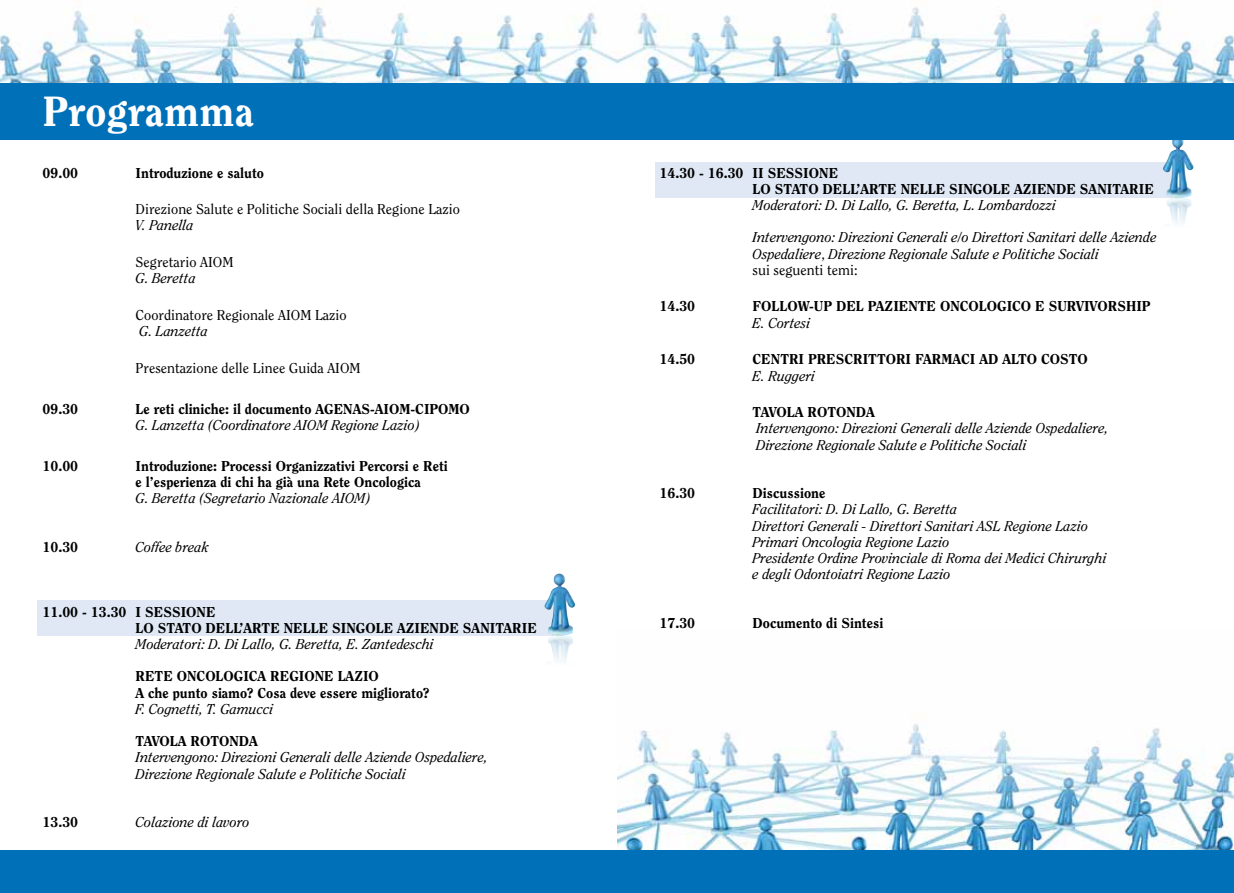
<style>
.page{position:relative;width:1234px;height:893px;background:#fff}
.page>*{position:absolute;margin:0;border:0;box-sizing:border-box;transform-origin:0 0}
.t1{font:800 42px "Clearface Std";letter-spacing:.01em;color:#fff}
.t2{font:italic 14.25px/16.2px "Clearface Std";color:#000}
.t3{font:800 14.25px/16.2px "Clearface Std";color:#000}
.t4{font:14.25px "Clearface Std";color:#000}
.s1{font-style:normal}
</style>
<div class="page">
<div style="left:655px;top:162px;width:526px;height:35px;background:#dfe8f4"></div>
<img style="left:1161px;top:139px;width:32px;height:85px">
<div style="left:37px;top:601px;width:526px;height:35px;background:#dfe8f4"></div>
<img style="left:544px;top:574px;width:31px;height:87px">
<img style="left:617px;top:724px;width:616px;height:126px">
<img style="left:0;top:7px;width:1233px;height:76px">
<div style="left:0;top:83px;width:1233px;height:56px;background:#0071b9"></div>
<div style="left:0;top:850px;width:1233px;height:43px;background:#0071b9"></div>
<h1 class="t1" style="left:43px;top:86px;width:212px">Programma</h1>
<p class="t3" style="left:43px;top:164px;width:37px">09.00</p>
<p class="t3" style="left:136px;top:164px;width:130px">Introduzione e saluto</p>
<p class="t4" style="left:136px;top:201px;width:326px">Direzione Salute e Politiche Sociali della Regione Lazio</p>
<p class="t2" style="left:136px;top:217px;width:60px">V. Panella</p>
<p class="t4" style="left:136px;top:254px;width:99px">Segretario AIOM</p>
<p class="t2" style="left:136px;top:270px;width:62px">G. Beretta</p>
<p class="t4" style="left:136px;top:306px;width:212px">Coordinatore Regionale AIOM Lazio</p>
<p class="t2" style="left:139px;top:323px;width:70px">G. Lanzetta</p>
<p class="t4" style="left:136px;top:359px;width:226px">Presentazione delle Linee Guida AIOM</p>
<p class="t3" style="left:43px;top:400px;width:37px">09.30</p>
<p class="t3" style="left:136px;top:400px;width:336px">Le reti cliniche: il documento AGENAS-AIOM-CIPOMO</p>
<p class="t2" style="left:136px;top:417px;width:285px">G. Lanzetta (Coordinatore AIOM Regione Lazio)</p>
<p class="t3" style="left:43px;top:458px;width:37px">10.00</p>
<p class="t3" style="left:136px;top:458px;width:313px">Introduzione: Processi Organizzativi Percorsi e Reti e l’esperienza di chi ha già una Rete Oncologica</p>
<p class="t2" style="left:136px;top:490px;width:236px">G. Beretta (Segretario Nazionale AIOM)</p>
<p class="t3" style="left:43px;top:539px;width:37px">10.30</p>
<p class="t2" style="left:136px;top:539px;width:75px">Coffee break</p>
<p class="t3" style="left:136px;top:603px;width:158px;text-indent:-93px">11.00 - 13.30 I sessione<br>Lo stato dell’arte nelle</p>
<p class="t3" style="left:332px;top:620px;width:10px">singole</p>
<p class="t3" style="left:397px;top:620px;width:75px">aziende sani</p>
<p class="t3" style="left:495px;top:620px;width:18px">tarie</p>
<p class="t2" style="left:136px;top:636px;width:300px">Moderatori: D. Di Lallo, G. Beretta, E. Zantedeschi</p>
<p class="t3" style="left:136px;top:668px;width:295px">RETE ONCOLOGICA REGIONE LAZIO<br>A che punto siamo? Cosa deve essere migliorato?</p>
<p class="t2" style="left:136px;top:701px;width:139px">F. Cognetti, T. Gamucci</p>
<p class="t3" style="left:136px;top:733px;width:124px">TAVOLA ROTONDA</p>
<p class="t2" style="left:136px;top:749px;width:353px">Intervengono: Direzioni Generali delle Aziende Ospedaliere,<br>Direzione Regionale Salute e Politiche Sociali</p>
<p class="t3" style="left:43px;top:814px;width:37px">13.30</p>
<p class="t2" style="left:136px;top:814px;width:115px">Colazione di lavoro</p>
<p class="t3" style="left:752px;top:164px;width:158px;text-indent:-93px">14.30 - 16.30 II sessione<br>Lo stato dell’arte nelle</p>
<p class="t3" style="left:948px;top:181px;width:10px">singole</p>
<p class="t3" style="left:1013px;top:181px;width:75px">aziende sani</p>
<p class="t3" style="left:1112px;top:181px;width:18px">tarie</p>
<p class="t2" style="left:752px;top:197px;width:305px">Moderatori: D. Di Lallo, G. Beretta, L. Lombardozzi</p>
<p class="t2" style="left:752px;top:229px;width:405px">Intervengono: Direzioni Generali e/o Direttori Sanitari delle Aziende<br>Ospedaliere<span class="s1">,</span> Direzione Regionale Salute e Politiche Sociali<br><span class="s1">sui seguenti temi:</span></p>
<p class="t3" style="left:659px;top:298px;width:37px">14.30</p>
<p class="t3" style="left:752px;top:298px;width:19px">Follo</p>
<p class="t3" style="left:797px;top:298px;width:153px">w-up del paziente oncologico</p>
<p class="t3" style="left:1034px;top:298px;width:41px">e survivo</p>
<p class="t3" style="left:1107px;top:298px;width:37px">Rship</p>
<p class="t2" style="left:752px;top:315px;width:59px">E. Cortesi</p>
<p class="t3" style="left:659px;top:351px;width:37px">14.50</p>
<p class="t3" style="left:752px;top:351px;width:336px">CENTRI PRESCRITTORI FARMACI AD ALTO COSTO</p>
<p class="t2" style="left:752px;top:368px;width:64px">E. Ruggeri</p>
<p class="t3" style="left:752px;top:404px;width:124px">TAVOLA ROTONDA</p>
<p class="t2" style="left:756px;top:420px;width:353px">Intervengono: Direzioni Generali delle Aziende Ospedaliere,<br>Direzione Regionale Salute e Politiche Sociali</p>
<p class="t3" style="left:659px;top:485px;width:37px">16.30</p>
<p class="t3" style="left:752px;top:485px;width:74px">Discussione</p>
<p class="t2" style="left:752px;top:501px;width:355px">Facilitatori: D. Di Lallo, G. Beretta<br>Direttori Generali - Direttori Sanitari ASL Regione Lazio Primari Oncologia Regione Lazio<br>Presidente Ordine Provinciale di Roma dei Medici Chirurghi e degli Odontoiatri Regione Lazio</p>
<p class="t3" style="left:659px;top:615px;width:71px">17.30 D</p>
<p class="t3" style="left:762px;top:615px;width:122px">ocumento di Sintesi</p>
</div>
